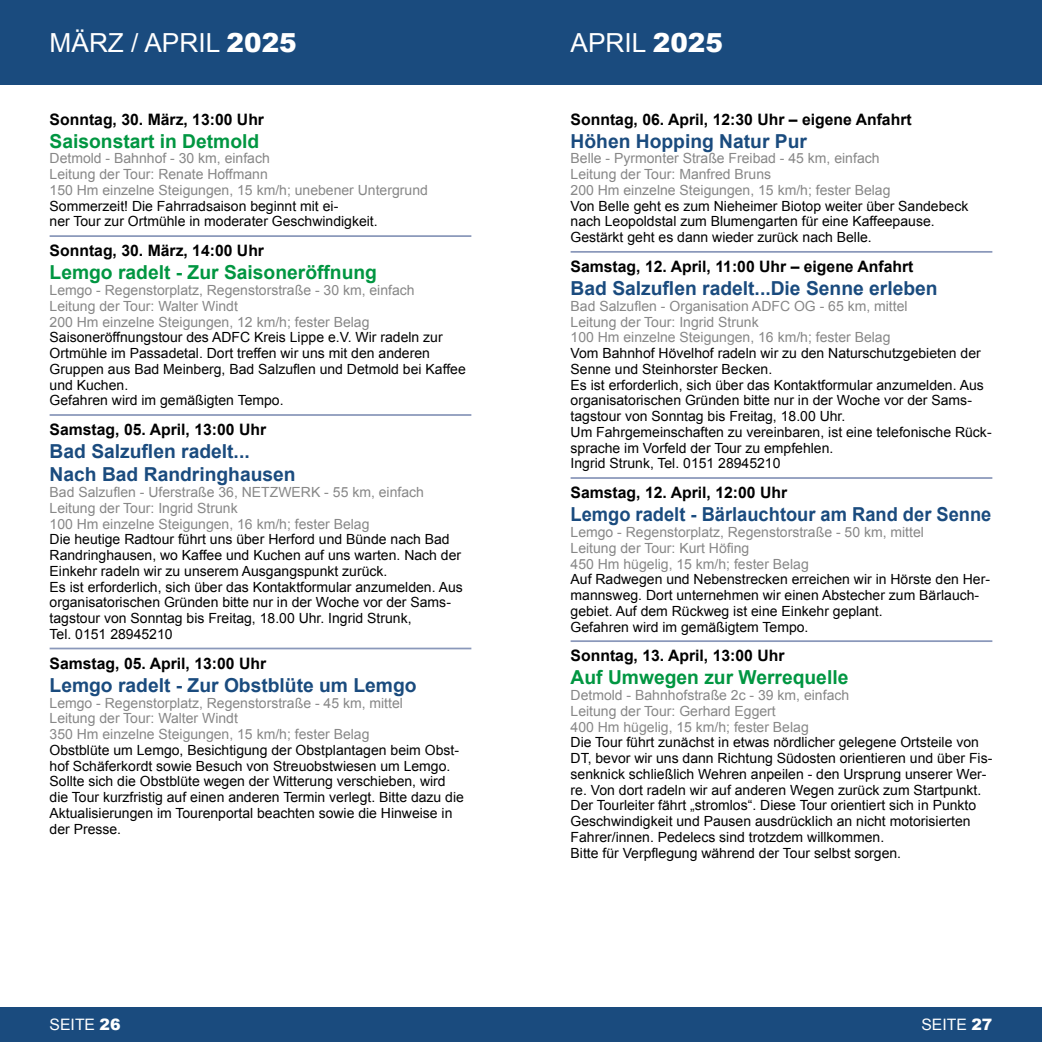
<style>
.page{position:relative;width:1042px;height:1042px;background:#fff}
.page>*{position:absolute;margin:0;border:0;box-sizing:border-box;transform-origin:0 0}
.t1{font:26.25px "Arial";color:#fff}
.t2{font:700 19.25px/23.1px "Arial";color:#1a4b7e}
.t3{font:700 19.25px "Arial";color:#009641}
.t4{font:700 19.25px "Arial";color:#1a4b7e;scale:.95 1}
.t5{font:700 15.75px "Arial";color:#000}
.t6{font:15.75px "Arial";color:#fff}
.t7{font:14px/15.8px "Arial";color:#000}
.t8{font:14px/15.8px "Arial";color:#878787}
.s1{font-weight:900}
</style>
<div class="page">
<div style="left:0;top:1007px;width:521px;height:35px;background:#1a4b7e"></div>
<div style="left:0;top:0;width:521px;height:84px;background:#1a4b7e"></div>
<div style="left:521px;top:0;width:521px;height:84px;background:#1a4b7e"></div>
<div style="left:521px;top:1007px;width:521px;height:35px;background:#1a4b7e"></div>
<hr style="left:50px;top:235px;width:421px;height:2px;background:#8a98ba">
<hr style="left:50px;top:414px;width:421px;height:2px;background:#8a98ba">
<hr style="left:50px;top:647px;width:421px;height:2px;background:#8a98ba">
<hr style="left:570px;top:251px;width:422px;height:2px;background:#8a98ba">
<hr style="left:570px;top:477px;width:422px;height:2px;background:#8a98ba">
<hr style="left:570px;top:640px;width:422px;height:2px;background:#8a98ba">
<h1 class="t1" style="left:50px;top:25px;width:249px">MÄRZ / APRIL <span class="s1">2025</span></h1>
<p class="t5" style="left:50px;top:109px;width:216px">Sonntag, 30. März, 13:00 Uhr</p>
<h2 class="t3" style="left:50px;top:128px;width:211px">Saisonstart in Detmold</h2>
<p class="t8" style="left:50px;top:151px;width:380px">Detmold - Bahnhof - 30 km, einfach<br>Leitung der Tour: Renate Hoffmann<br>150 Hm einzelne Steigungen, 15 km/h; unebener Untergrund</p>
<p class="t7" style="left:50px;top:198px;width:330px">Sommerzeit! Die Fahrradsaison beginnt mit ei-<br>ner Tour zur Ortmühle in moderater Geschwindigkeit.</p>
<p class="t5" style="left:50px;top:240px;width:216px">Sonntag, 30. März, 14:00 Uhr</p>
<h2 class="t3" style="left:50px;top:260px;width:329px">Lemgo radelt - Zur Saisoneröffnung</h2>
<p class="t8" style="left:50px;top:282px;width:366px">Lemgo - Regenstorplatz, Regenstorstraße - 30 km, einfach<br>Leitung der Tour: Walter Windt<br>200 Hm einzelne Steigungen, 12 km/h; fester Belag</p>
<p class="t7" style="left:50px;top:330px;width:418px">Saisoneröffnungstour des ADFC Kreis Lippe e.V. Wir radeln zur Ortmühle im Passadetal. Dort treffen wir uns mit den anderen Gruppen aus Bad Meinberg, Bad Salzuflen und Detmold bei Kaffee und Kuchen.<br>Gefahren wird im gemäßigten Tempo.</p>
<p class="t5" style="left:50px;top:419px;width:218px">Samstag, 05. April, 13:00 Uhr</p>
<h2 class="t2" style="left:50px;top:440px;width:248px">Bad Salzuflen radelt...<br>Nach Bad Randringhausen</h2>
<p class="t8" style="left:50px;top:484px;width:376px">Bad Salzuflen - Uferstraße 36, NETZWERK - 55 km, einfach<br>Leitung der Tour: Ingrid Strunk<br>100 Hm einzelne Steigungen, 16 km/h; fester Belag</p>
<p class="t7" style="left:50px;top:532px;width:415px">Die heutige Radtour führt uns über Herford und Bünde nach Bad Randringhausen, wo Kaffee und Kuchen auf uns warten. Nach der Einkehr radeln wir zu unserem Ausgangspunkt zurück.<br>Es ist erforderlich, sich über das Kontaktformular anzumelden. Aus organisatorischen Gründen bitte nur in der Woche vor der Sams&shy;tagstour von Sonntag bis Freitag, 18.00 Uhr. Ingrid Strunk,<br>Tel. 0151 28945210</p>
<p class="t5" style="left:50px;top:653px;width:218px">Samstag, 05. April, 13:00 Uhr</p>
<h2 class="t2" style="left:50px;top:674px;width:368px">Lemgo radelt - Zur Obstblüte um Lemgo</h2>
<p class="t8" style="left:50px;top:695px;width:355px">Lemgo - Regenstorplatz, Regenstorstraße - 45 km, mittel<br>Leitung der Tour: Walter Windt<br>350 Hm einzelne Steigungen, 15 km/h; fester Belag</p>
<p class="t7" style="left:50px;top:742px;width:416px">Obstblüte um Lemgo, Besichtigung der Obstplantagen beim Obst&shy;hof Schäferkordt sowie Besuch von Streuobstwiesen um Lemgo.<br>Sollte sich die Obstblüte wegen der Witterung verschieben, wird die Tour kurzfristig auf einen anderen Termin verlegt. Bitte dazu die Aktualisierungen im Tourenportal beachten sowie die Hinweise in der Presse.</p>
<h1 class="t1" style="left:570px;top:25px;width:154px">APRIL <span class="s1">2025</span></h1>
<p class="t5" style="left:570px;top:109px;width:343px">Sonntag, 06. April, 12:30 Uhr – eigene Anfahrt</p>
<h2 class="t2" style="left:570px;top:130px;width:238px">Höhen Hopping Natur Pur</h2>
<p class="t8" style="left:570px;top:151px;width:321px">Belle - Pyrmonter Straße Freibad - 45 km, einfach<br>Leitung der Tour: Manfred Bruns<br>200 Hm einzelne Steigungen, 15 km/h; fester Belag</p>
<p class="t7" style="left:570px;top:198px;width:399px">Von Belle geht es zum Nieheimer Biotop weiter über Sandebeck nach Leopoldstal zum Blumengarten für eine Kaffeepause.<br>Gestärkt geht es dann wieder zurück nach Belle.</p>
<p class="t5" style="left:570px;top:256px;width:344px">Samstag, 12. April, 11:00 Uhr – eigene Anfahrt</p>
<h2 class="t2" style="left:570px;top:277px;width:368px">Bad Salzuflen radelt...Die Senne erleben</h2>
<p class="t8" style="left:570px;top:298px;width:338px">Bad Salzuflen - Organisation ADFC OG - 65 km, mittel<br>Leitung der Tour: Ingrid Strunk<br>100 Hm einzelne Steigungen, 16 km/h; fester Belag</p>
<p class="t7" style="left:570px;top:345px;width:422px">Vom Bahnhof Hövelhof radeln wir zu den Naturschutzgebieten der Senne und Steinhorster Becken.<br>Es ist erforderlich, sich über das Kontaktformular anzumelden. Aus organisatorischen Gründen bitte nur in der Woche vor der Sams&shy;tagstour von Sonntag bis Freitag, 18.00 Uhr.<br>Um Fahrgemeinschaften zu vereinbaren, ist eine telefonische Rück&shy;sprache im Vorfeld der Tour zu empfehlen.<br>Ingrid Strunk, Tel. 0151 28945210</p>
<p class="t5" style="left:570px;top:482px;width:218px">Samstag, 12. April, 12:00 Uhr</p>
<h2 class="t4" style="left:570px;top:502px;width:444px">Lemgo radelt - Bärlauchtour am Rand der Senne</h2>
<p class="t8" style="left:570px;top:524px;width:355px">Lemgo - Regenstorplatz, Regenstorstraße - 50 km, mittel<br>Leitung der Tour: Kurt Höfing<br>450 Hm hügelig, 15 km/h; fester Belag</p>
<p class="t7" style="left:570px;top:571px;width:421px">Auf Radwegen und Nebenstrecken erreichen wir in Hörste den Her&shy;mannsweg. Dort unternehmen wir einen Abstecher zum Bärlauch&shy;gebiet. Auf dem Rückweg ist eine Einkehr geplant.<br>Gefahren wird im gemäßigtem Tempo.</p>
<p class="t5" style="left:570px;top:645px;width:215px">Sonntag, 13. April, 13:00 Uhr</p>
<h2 class="t3" style="left:570px;top:665px;width:279px">Auf Umwegen zur Werrequelle</h2>
<p class="t8" style="left:570px;top:687px;width:280px">Detmold - Bahnhofstraße 2c - 39 km, einfach<br>Leitung der Tour: Gerhard Eggert<br>400 Hm hügelig, 15 km/h; fester Belag</p>
<p class="t7" style="left:570px;top:735px;width:423px">Die Tour führt zunächst in etwas nördlicher gelegene Ortsteile von DT, bevor wir uns dann Richtung Südosten orientieren und über Fis&shy;senknick schließlich Wehren anpeilen - den Ursprung unserer Wer&shy;re. Von dort radeln wir auf anderen Wegen zurück zum Startpunkt.<br>Der Tourleiter fährt „stromlos“. Diese Tour orientiert sich in Punkto Geschwindigkeit und Pausen ausdrücklich an nicht motorisierten Fahrer/innen. Pedelecs sind trotzdem willkommen.<br>Bitte für Verpflegung während der Tour selbst sorgen.</p>
<p class="t6" style="left:50px;top:1014px;width:72px">SEITE <span class="s1">26</span></p>
<p class="t6" style="left:921px;top:1014px;width:72px">SEITE <span class="s1">27</span></p>
</div>
